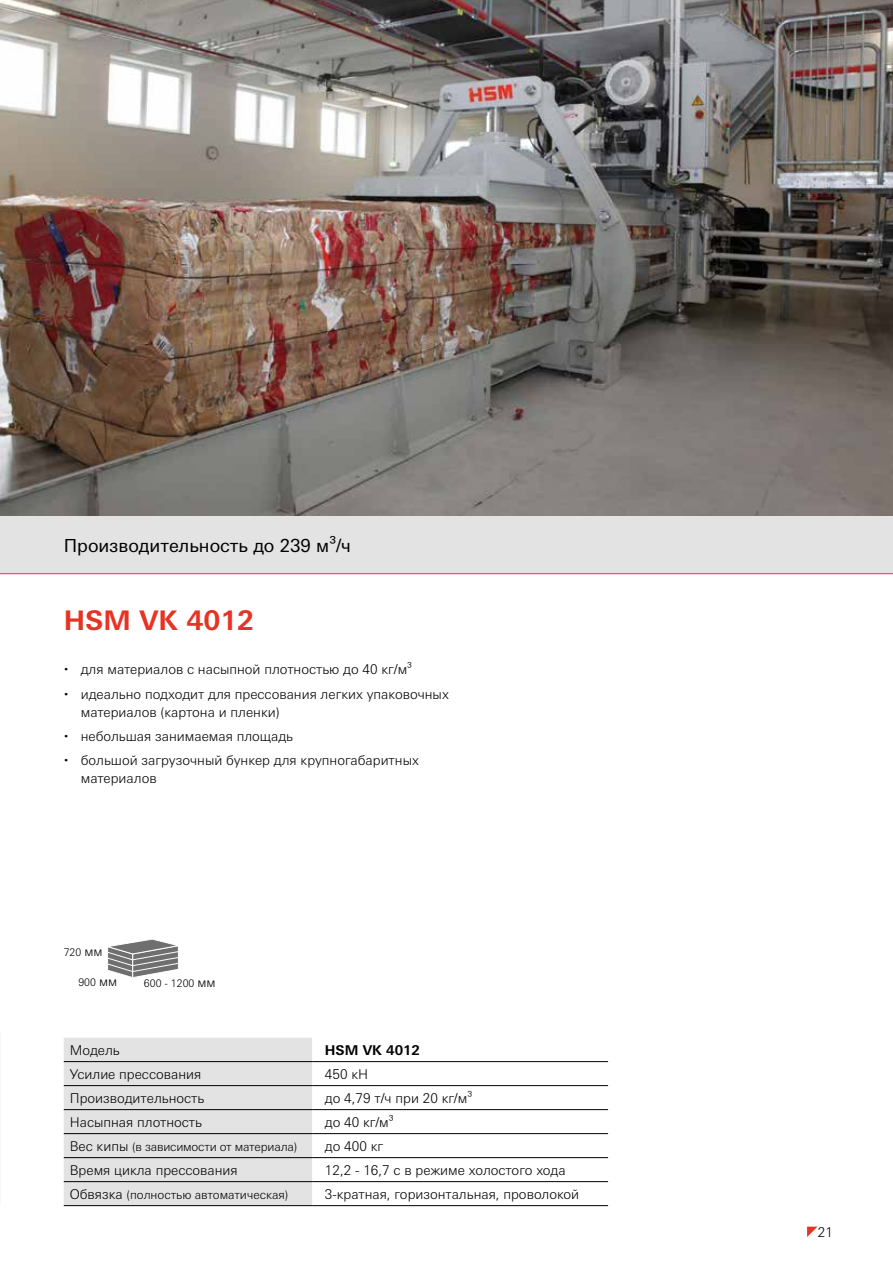
<style>
.page{position:relative;width:893px;height:1263px;background:#fff}
.page>*{position:absolute;margin:0;border:0;box-sizing:border-box;transform-origin:0 0}
.t1{font:700 27px "Univers Next W1 G";color:#e63324}
.t2{font:18px "Univers Next W1 G";color:#000}
.t3{font:300 13.5px/24.5px "Univers Next W1 G";color:#000}
.t4{font:700 13.5px "Univers Next W1 G";color:#000}
.t5{font:300 12px "Univers Next W1 G";letter-spacing:-.015em;color:#000}
.t6{font:300 10.5px "Univers Next W1 G";color:#000}
.s1{font-size:12.75px}
.s2{font-size:13.5px}
</style>
<div class="page">
<img style="left:0;top:0;width:893px;height:517px">
<svg style="left:107px;top:939px;width:71px;height:38px"></svg>
<div style="left:0;top:517px;width:893px;height:56px;background:#e3e3e3"></div>
<hr style="left:0;top:573px;width:893px;height:1px;background:#e63324">
<svg style="left:807px;top:1226px;width:10px;height:11px"></svg>
<div style="left:64px;top:1037px;width:248px;height:168px;background:#e3e3e3"></div>
<hr style="left:64px;top:1085px;width:248px;height:1px;background:#000">
<hr style="left:64px;top:1109px;width:248px;height:1px;background:#000">
<hr style="left:64px;top:1133px;width:248px;height:1px;background:#000">
<hr style="left:64px;top:1157px;width:248px;height:1px;background:#000">
<hr style="left:64px;top:1181px;width:248px;height:1px;background:#000">
<hr style="left:64px;top:1205px;width:248px;height:1px;background:#000">
<hr style="left:312px;top:1085px;width:296px;height:1px;background:#000">
<hr style="left:312px;top:1109px;width:296px;height:1px;background:#000">
<hr style="left:312px;top:1133px;width:296px;height:1px;background:#000">
<hr style="left:312px;top:1157px;width:296px;height:1px;background:#000">
<hr style="left:312px;top:1181px;width:296px;height:1px;background:#000">
<hr style="left:312px;top:1205px;width:296px;height:1px;background:#000">
<hr style="left:64px;top:1061px;width:248px;height:1px;background:#000">
<hr style="left:312px;top:1061px;width:296px;height:1px;background:#000">
<h2 class="t2" style="left:64px;top:535px;width:289px">Производительность до 239 м³/ч</h2>
<h1 class="t1" style="left:64px;top:604px;width:192px">HSM VK 4012</h1>
<p class="t3" style="left:81px;top:657px;width:370px">для материалов с насыпной плотностью до 40 кг/м³ идеально подходит для прессования легких упаковочных</p>
<p class="t3" style="left:81px;top:699px;width:340px">материалов (картона и пленки)<br>небольшая занимаемая площадь<br>большой загрузочный бункер для крупногабаритных</p>
<p class="t3" style="left:81px;top:766px;width:77px">материалов</p>
<p class="t6" style="left:64px;top:946px;width:40px">720 <span class="s1">мм</span></p>
<p class="t6" style="left:78px;top:977px;width:40px">900 <span class="s1">мм</span></p>
<p class="t6" style="left:144px;top:977px;width:73px">600 - 1200 <span class="s1">мм</span></p>
<p class="t3" style="left:70px;top:1037px;width:52px">Модель</p>
<p class="t4" style="left:325px;top:1042px;width:97px">HSM VK 4012</p>
<p class="t3" style="left:70px;top:1061px;width:133px">Усилие прессования</p>
<p class="t3" style="left:325px;top:1061px;width:45px">450 кН</p>
<p class="t3" style="left:70px;top:1085px;width:136px">Производительность</p>
<p class="t3" style="left:325px;top:1085px;width:149px">до 4,79 т/ч при 20 кг/м³</p>
<p class="t3" style="left:70px;top:1109px;width:134px">Насыпная плотность</p>
<p class="t3" style="left:325px;top:1109px;width:70px">до 40 кг/м³</p>
<p class="t5" style="left:70px;top:1139px;width:229px"><span class="s2">Вес кипы</span> (в зависимости от материала)</p>
<p class="t3" style="left:325px;top:1133px;width:60px">до 400 кг</p>
<p class="t3" style="left:70px;top:1157px;width:169px">Время цикла прессования</p>
<p class="t3" style="left:325px;top:1157px;width:242px">12,2 - 16,7 с в режиме холостого хода</p>
<p class="t5" style="left:70px;top:1187px;width:220px"><span class="s2">Обвязка</span> (полностью автоматическая)</p>
<p class="t3" style="left:325px;top:1181px;width:256px">3-кратная, горизонтальная, проволокой</p>
<p class="t3" style="left:818px;top:1220px;width:17px">21</p>
</div>
